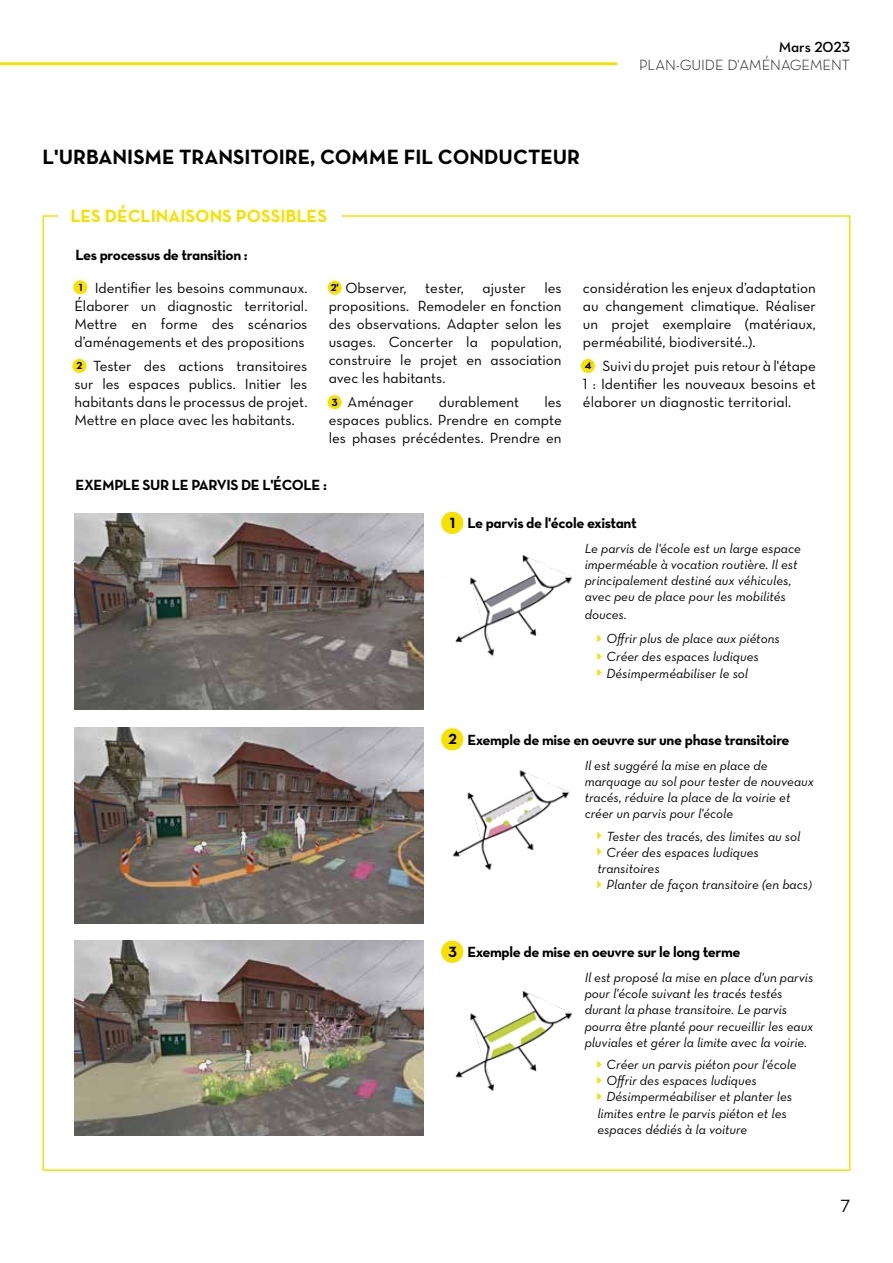
<style>
.page{position:relative;width:893px;height:1263px;background:#fff}
.page>*{position:absolute;margin:0;border:0;box-sizing:border-box;transform-origin:0 0}
.t1{font:21px "Neutra Text Bold Alt";color:#000}
.t2{font:18px "Neutra Text Bold Alt";color:#f6e100}
.t3{font:18px "Neutra Text Book Alt";color:#000}
.t4{font:15px/18px "Neutra Text Book Alt";color:#000;text-align:justify}
.t5{font:15px "Neutra Text Bold Alt";letter-spacing:-.025em;color:#000}
.t6{font:15px "Neutra Text Light Alt";color:#000}
.t7{font:15px "Neutra Text Demi Alt";letter-spacing:-.005em;color:#000}
.t8{font:13.5px/16.2px "Neutra Text Book Italic Alt";color:#000}
.t9{font:10.5px "Neutra Text Bold Alt";color:#000}
.s1{color:#f6e100}
.s2{font-size:12px}
</style>
<div class="page">
<hr style="left:0;top:62px;width:617px;height:3px;background:#f6e100">
<img style="left:74px;top:728px;width:349px;height:195px">
<img style="left:74px;top:940px;width:349px;height:196px">
<img style="left:74px;top:514px;width:349px;height:195px">
<img style="left:452px;top:770px;width:117px;height:101px">
<img style="left:455px;top:555px;width:117px;height:101px">
<img style="left:455px;top:991px;width:117px;height:101px">
<div style="left:441px;top:512px;width:22px;height:22px;background:#f6e100;border-radius:50%"></div>
<div style="left:441px;top:728px;width:22px;height:22px;background:#f6e100;border-radius:50%"></div>
<div style="left:441px;top:941px;width:22px;height:22px;background:#f6e100;border-radius:50%"></div>
<div style="left:73px;top:280px;width:14px;height:14px;background:#f6e100;border-radius:50%"></div>
<div style="left:72px;top:359px;width:14px;height:14px;background:#f6e100;border-radius:50%"></div>
<div style="left:328px;top:281px;width:14px;height:14px;background:#f6e100;border-radius:50%"></div>
<div style="left:328px;top:395px;width:14px;height:14px;background:#f6e100;border-radius:50%"></div>
<div style="left:581px;top:359px;width:14px;height:14px;background:#f6e100;border-radius:50%"></div>
<p class="t7" style="left:779px;top:38px;width:73px">Mars 2023</p>
<h1 class="t1" style="left:43px;top:143px;width:539px">L'URBANISME TRANSITOIRE, COMME FIL CONDUCTEUR</h1>
<h2 class="t2" style="left:70px;top:204px;width:258px">LES DÉCLINAISONS POSSIBLES</h2>
<p class="t5" style="left:75px;top:246px;width:174px">Les processus de transition :</p>
<p class="t6" style="left:639px;top:55px;width:213px">PLAN-GUIDE D'AMÉNAGEMENT</p>
<p class="t4" style="left:74px;top:279px;width:235px;text-indent:20px">Identifier les besoins communaux.<br>Élaborer un diagnostic territorial.<br>Mettre en forme des scénarios d’aménagements et des propositions</p>
<p class="t4" style="left:74px;top:357px;width:235px;text-indent:19px">Tester des actions transitoires sur les espaces publics. Initier les habitants dans le processus de projet.<br>Mettre en place avec les habitants.</p>
<p class="t9" style="left:79px;top:281px;width:5px">1</p>
<p class="t9" style="left:77px;top:359px;width:7px">2</p>
<p class="t4" style="left:329px;top:279px;width:235px;text-indent:17px">Observer, tester, ajuster les propositions. Remodeler en fonction des observations. Adapter selon les usages. Concerter la population, construire le projet en association avec les habitants.</p>
<p class="t4" style="left:347px;top:393px;width:68px">Aménager</p>
<p class="t4" style="left:439px;top:393px;width:82px">durablement</p>
<p class="t9" style="left:331px;top:281px;width:9px">2'</p>
<p class="t4" style="left:329px;top:393px;width:235px;text-indent:216px">les espaces publics. Prendre en compte les phases précédentes. Prendre en</p>
<p class="t9" style="left:332px;top:395px;width:7px">3</p>
<p class="t5" style="left:75px;top:475px;width:253px">EXEMPLE SUR LE PARVIS DE L'ÉCOLE :</p>
<p class="t4" style="left:583px;top:279px;width:235px">considération les enjeux d’adaptation au changement climatique. Réaliser un projet exemplaire (matériaux, perméabilité, biodiversité..).</p>
<p class="t4" style="left:583px;top:357px;width:235px;text-indent:19px">Suivi du projet puis retour à l'étape 1 : Identifier les nouveaux besoins et élaborer un diagnostic territorial.</p>
<p class="t9" style="left:585px;top:359px;width:8px">4</p>
<p class="t5" style="left:450px;top:513px;width:7px">1</p>
<p class="t5" style="left:467px;top:514px;width:171px">Le parvis de l'école existant</p>
<p class="t8" style="left:585px;top:540px;width:218px">Le parvis de l'école est un large espace imperméable à vocation routière. Il est principalement destiné aux véhicules, avec peu de place pour les mobilités</p>
<p class="t8" style="left:585px;top:606px;width:44px">douces.</p>
<p class="t8" style="left:597px;top:630px;width:184px"><span class="s1">★</span> Offrir plus de place aux piétons</p>
<p class="t8" style="left:597px;top:648px;width:163px"><span class="s1">★</span> Créer des espaces ludiques</p>
<p class="t8" style="left:597px;top:665px;width:152px"><span class="s1">★</span> Désimperméabiliser le sol</p>
<p class="t5" style="left:448px;top:730px;width:10px">2</p>
<p class="t5" style="left:467px;top:730px;width:324px">Exemple de mise en oeuvre sur une phase transitoire</p>
<p class="t8" style="left:585px;top:757px;width:231px">Il est suggéré la mise en place de marquage au sol pour tester de nouveaux tracés, réduire la place de la voirie et créer un parvis pour l'école</p>
<p class="t8" style="left:597px;top:827px;width:204px"><span class="s1">★</span> Tester des tracés, des limites au sol</p>
<p class="t8" style="left:597px;top:844px;width:163px"><span class="s1">★</span> Créer des espaces ludiques transitoires</p>
<p class="t8" style="left:597px;top:876px;width:216px"><span class="s1">★</span> Planter de façon transitoire (en bacs<span class="s2">)</span></p>
<p class="t5" style="left:448px;top:942px;width:10px">3</p>
<p class="t5" style="left:467px;top:942px;width:275px">Exemple de mise en oeuvre sur le long terme</p>
<p class="t8" style="left:585px;top:969px;width:230px">Il est proposé la mise en place d'un parvis pour l'école suivant les tracés testés durant la phase transitoire. Le parvis pourra être planté pour recueillir les eaux pluviales et gérer la limite avec la voirie.</p>
<p class="t8" style="left:597px;top:1056px;width:201px"><span class="s1">★</span> Créer un parvis piéton pour l'école</p>
<p class="t8" style="left:597px;top:1072px;width:161px"><span class="s1">★</span> Offrir des espaces ludiques</p>
<p class="t8" style="left:597px;top:1088px;width:196px"><span class="s1">★</span> Désimperméabiliser et planter les limites entre le parvis piéton et les espaces dédiés à la voiture</p>
<h2 class="t3" style="left:841px;top:1195px;width:11px">7</h2>
</div>
